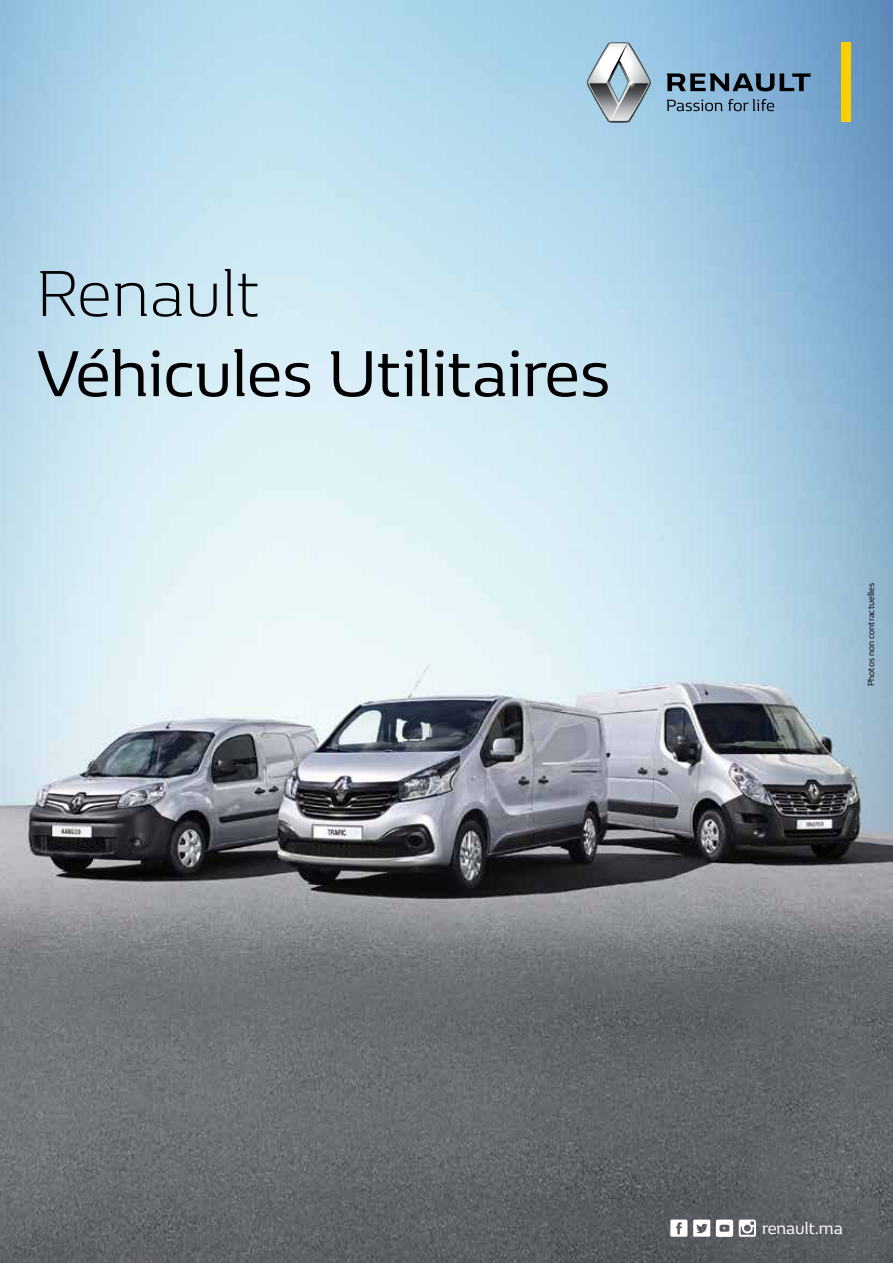
<style>
.page{position:relative;width:893px;height:1263px;background:#fff}
.page>*{position:absolute;margin:0;border:0;box-sizing:border-box;transform-origin:0 0}
.t1{font:66.75px "Renault Life";color:#000}
.t2{font:300 66.75px "Renault Life";color:#000}
.t3{font:16.95px "Renault Life";color:#fff}
.t4{font:9px "Renault Life";color:#000}
</style>
<div class="page">
<img style="left:0;top:0;width:893px;height:1263px">
<svg style="left:780px;top:73px;width:30px;height:18px"></svg>
<svg style="left:667px;top:73px;width:107px;height:18px;background:#475e6f"></svg>
<div style="left:841px;top:43px;width:9px;height:79px;background:#ffce00"></div>
<svg style="left:587px;top:43px;width:64px;height:79px;background:#a7b9c3"></svg>
<svg style="left:667px;top:99px;width:107px;height:12px"></svg>
<svg style="left:670px;top:1219px;width:17px;height:18px"></svg>
<svg style="left:693px;top:1219px;width:17px;height:18px"></svg>
<svg style="left:716px;top:1219px;width:17px;height:18px"></svg>
<svg style="left:739px;top:1219px;width:17px;height:18px"></svg>
<h1 class="t2" style="left:37px;top:249px;width:225px">Renault</h1>
<h1 class="t1" style="left:37px;top:329px;width:576px">Véhicules Utilitaires</h1>
<p class="t4" style="left:865px;top:686px;width:105px;rotate:-90deg">Photos non contractuelles</p>
<h2 class="t3" style="left:762px;top:1217px;width:82px">renault.ma</h2>
</div>
